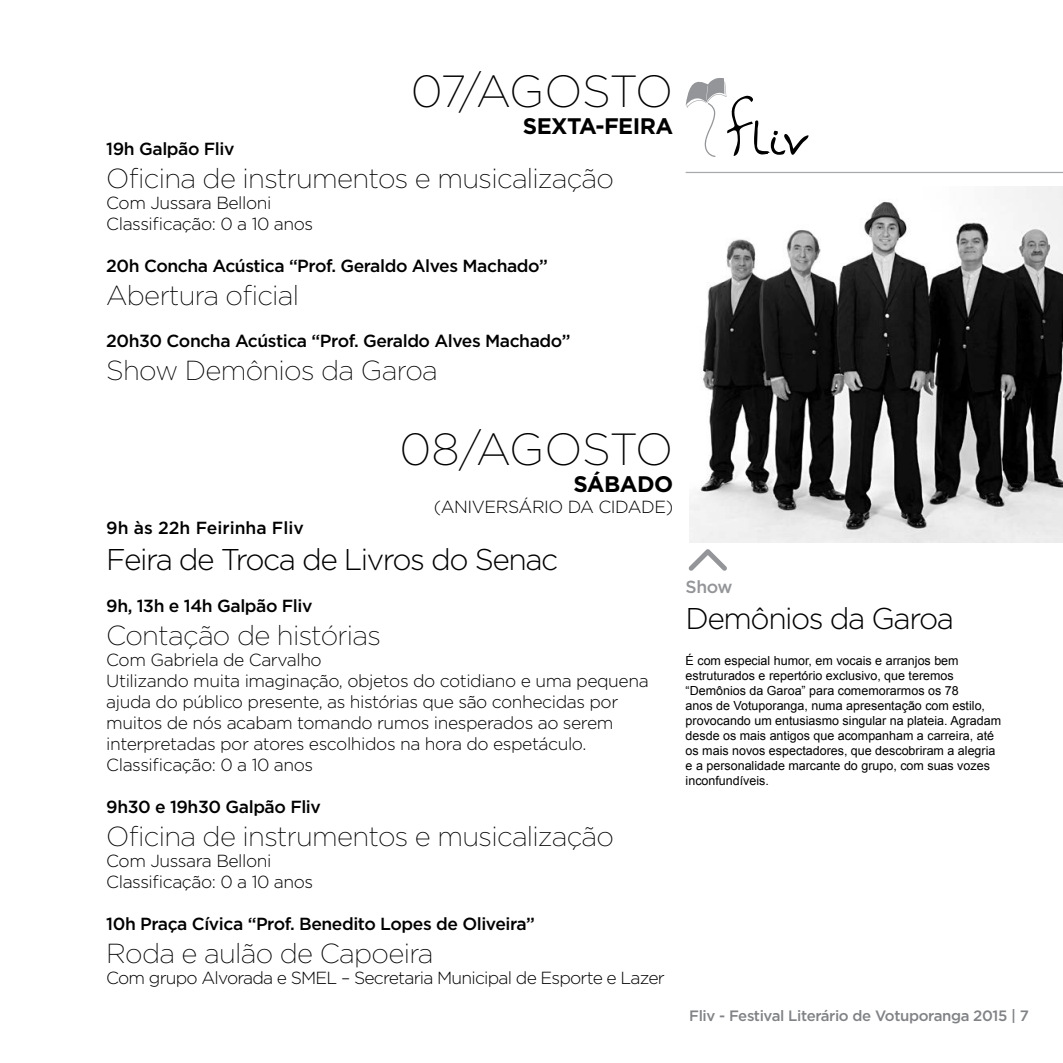
<style>
.page{position:relative;width:1063px;height:1063px;background:#fff}
.page>*{position:absolute;margin:0;border:0;box-sizing:border-box;transform-origin:0 0}
.t1{font:200 45px "Gotham";letter-spacing:-.015em;color:#000}
.t2{font:300 30px "Gotham";letter-spacing:-.05em;color:#000}
.t3{font:200 27.5px "Gotham";letter-spacing:-.025em;color:#000}
.t4{font:700 22.5px "Gotham";letter-spacing:-.025em;color:#000}
.t5{font:300 17.5px/21px "Gotham";letter-spacing:-.025em;color:#000}
.t6{font:500 17.5px "Gotham";letter-spacing:-.025em;color:#000}
.t7{font:300 17.5px "Gotham";letter-spacing:-.045em;color:#000}
.t8{font:500 17.5px "Gotham";color:#000}
.t9{font:500 17.5px "Gotham";color:#939598}
.t10{font:500 15px "Gotham";letter-spacing:-.025em;color:#808285}
.t11{font:12.5px/15px "Arial";color:#000}
</style>
<div class="page">
<svg style="left:686px;top:78px;width:122px;height:79px"></svg>
<hr style="left:686px;top:172px;width:377px;height:1px;background:#a7a9ac">
<img style="left:690px;top:186px;width:373px;height:356px">
<svg style="left:688px;top:549px;width:39px;height:22px"></svg>
<h1 class="t1" style="left:411px;top:63px;width:264px">07/AGOSTO</h1>
<h3 class="t4" style="left:523px;top:111px;width:152px">SEXTA-FEIRA</h3>
<h3 class="t6" style="left:106px;top:137px;width:130px">19h Galpão Fliv</h3>
<h3 class="t3" style="left:106px;top:161px;width:509px">Oficina de instrumentos e musicalização</h3>
<h3 class="t5" style="left:106px;top:192px;width:208px">Com Jussara Belloni<br>Classificação: 0 a 10 anos</h3>
<h3 class="t6" style="left:106px;top:254px;width:443px">20h Concha Acústica “Prof. Geraldo Alves Machado”</h3>
<h3 class="t3" style="left:106px;top:278px;width:194px">Abertura oficial</h3>
<h3 class="t6" style="left:106px;top:329px;width:466px">20h30 Concha Acústica “Prof. Geraldo Alves Machado”</h3>
<h3 class="t3" style="left:106px;top:353px;width:333px">Show Demônios da Garoa</h3>
<h1 class="t1" style="left:399px;top:421px;width:275px">08/AGOSTO</h1>
<h3 class="t4" style="left:573px;top:469px;width:101px">SÁBADO</h3>
<h3 class="t5" style="left:434px;top:495px;width:241px">(ANIVERSÁRIO DA CIDADE)</h3>
<h3 class="t8" style="left:106px;top:516px;width:199px">9h às 22h Feirinha Fliv</h3>
<h2 class="t2" style="left:106px;top:540px;width:453px">Feira de Troca de Livros do Senac</h2>
<h3 class="t6" style="left:106px;top:594px;width:208px">9h, 13h e 14h Galpão Fliv</h3>
<h3 class="t3" style="left:106px;top:618px;width:276px">Contação de histórias</h3>
<p class="t5" style="left:106px;top:648px;width:544px">Com Gabriela de Carvalho<br>Utilizando muita imaginação, objetos do cotidiano e uma pequena ajuda do público presente, as histórias que são conhecidas por muitos de nós acabam tomando rumos inesperados ao serem interpretadas por atores escolhidos na hora do espetáculo.<br>Classificação: 0 a 10 anos</p>
<h3 class="t6" style="left:106px;top:795px;width:216px">9h30 e 19h30 Galpão Fliv</h3>
<h3 class="t3" style="left:106px;top:819px;width:509px">Oficina de instrumentos e musicalização</h3>
<h3 class="t5" style="left:106px;top:849px;width:208px">Com Jussara Belloni<br>Classificação: 0 a 10 anos</h3>
<h3 class="t6" style="left:106px;top:912px;width:430px">10h Praça Cívica “Prof. Benedito Lopes de Oliveira”</h3>
<h3 class="t3" style="left:106px;top:936px;width:329px">Roda e aulão de Capoeira</h3>
<h3 class="t7" style="left:106px;top:966px;width:560px">Com grupo Alvorada e SMEL – Secretaria Municipal de Esporte e Lazer</h3>
<h3 class="t9" style="left:686px;top:576px;width:48px">Show</h3>
<h2 class="t2" style="left:686px;top:600px;width:270px">Demônios da Garoa</h2>
<p class="t11" style="left:686px;top:654px;width:317px">É com especial humor, em vocais e arranjos bem estruturados e repertório exclusivo, que teremos “Demônios da Garoa” para comemorarmos os 78<br>anos de Votuporanga, numa apresentação com estilo, provocando um entusiasmo singular na plateia. Agradam desde os mais antigos que acompanham a carreira, até os mais novos espectadores, que descobriram a alegria e a personalidade marcante do grupo, com suas vozes inconfundíveis.</p>
<p class="t10" style="left:689px;top:1006px;width:341px">Fliv - Festival Literário de Votuporanga 2015 | 7</p>
</div>
